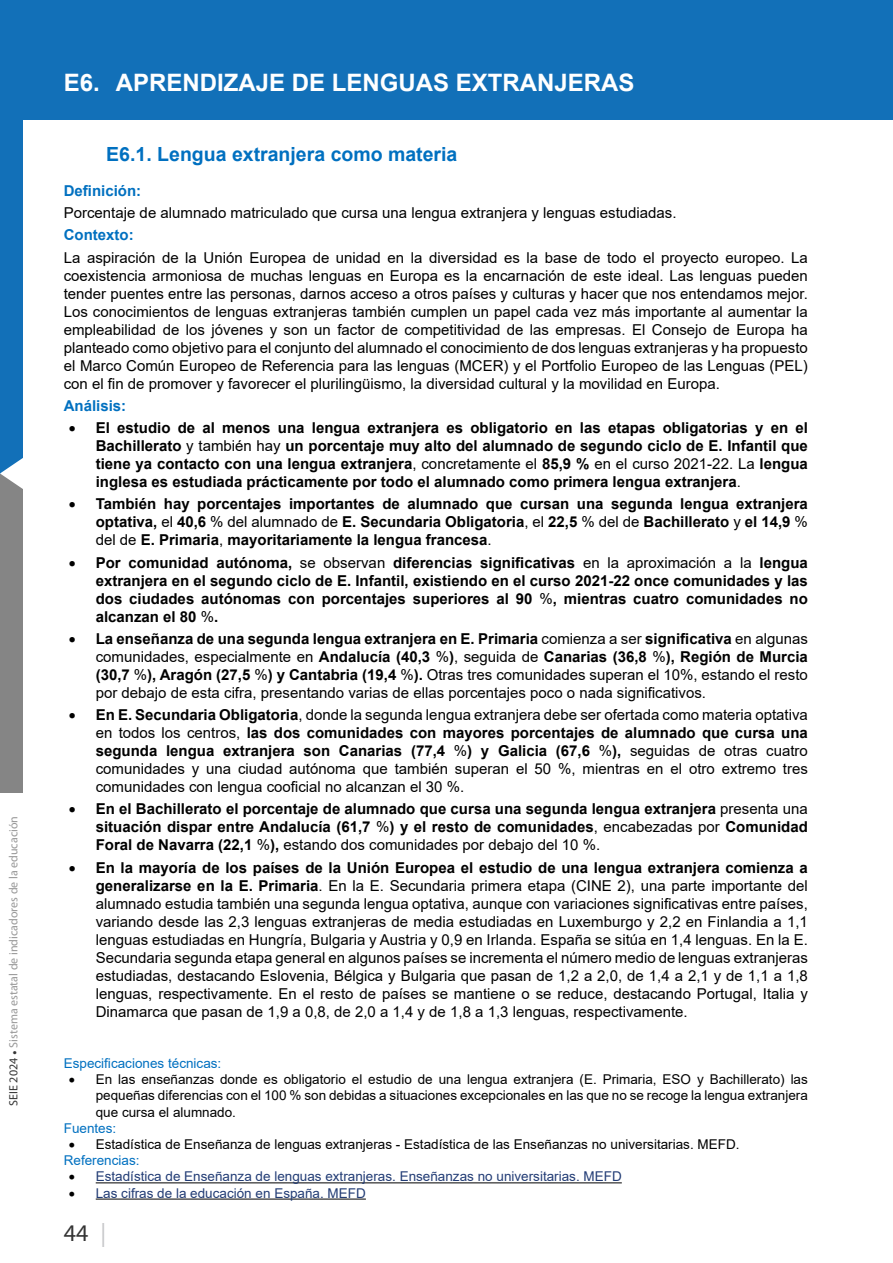
<style>
.page{position:relative;width:893px;height:1263px;background:#fff}
.page>*{position:absolute;margin:0;border:0;box-sizing:border-box;transform-origin:0 0}
.t1{font:700 24px "Arial";color:#fff}
.t2{font:24px "Myriad Pro";color:#343434}
.t3{font:700 19.5px "Arial";color:#0070c0}
.t4{font:15px/18px "Arial";color:#000;text-align:justify}
.t5{font:700 15px/18px "Arial";color:#000;text-align:justify}
.t6{font:700 15px "Arial";color:#0070c0}
.t7{font:13.5px/16.2px "Arial";color:#000;text-align:justify}
.t8{font:13.5px "Arial";color:#223c75}
.t9{font:13.5px "Arial";color:#0070c0}
.t10{font:12px "Myriad Pro";color:#989898}
.s1{color:#343434}
.s2{font-family:"Minion Pro";color:#343434}
.s3{font-weight:400}
.s4{font-weight:700}
.s5{color:#0070c0}
.s6{color:#000}
.s7{color:#c7c8ca}
</style>
<div class="page">
<div style="left:0;top:473px;width:23px;height:319px;background:#858585"></div>
<div style="left:0;top:73px;width:23px;height:400px;background:#1270b8"></div>
<svg style="left:0;top:458px;width:23px;height:31px"></svg>
<div style="left:0;top:0;width:893px;height:120px;background:#1270b8"></div>
<hr style="left:96px;top:1182px;width:526px;height:1px;background:#000">
<hr style="left:96px;top:1198px;width:270px;height:1px;background:#000">
<p class="t10" style="left:6px;top:1106px;width:291px;rotate:-90deg"><span class="s1">SEIE 2024</span> <span class="s2">•</span> Sistema estatal de indicadores de la educación</p>
<h1 class="t1" style="left:64px;top:65px;width:572px">E6. APRENDIZAJE DE LENGUAS EXTRANJERAS</h1>
<h2 class="t3" style="left:106px;top:140px;width:353px">E6.1. Lengua extranjera como materia</h2>
<p class="t6" style="left:64px;top:180px;width:79px">Definición:</p>
<p class="t4" style="left:64px;top:204px;width:614px">Porcentaje de alumnado matriculado que cursa una lengua extranjera y lenguas estudiadas.</p>
<p class="t6" style="left:64px;top:225px;width:71px">Contexto:</p>
<p class="t4" style="left:64px;top:248px;width:746px">La aspiración de la Unión Europea de unidad en la diversidad es la base de todo el proyecto europeo. La coexistencia armoniosa de muchas lenguas en Europa es la encarnación de este ideal. Las lenguas pueden tender puentes entre las personas, darnos acceso a otros países y culturas y hacer que nos entendamos mejor.<br>Los conocimientos de lenguas extranjeras también cumplen un papel cada vez más importante al aumentar la empleabilidad de los jóvenes y son un factor de competitividad de las empresas. El Consejo de Europa ha planteado como objetivo para el conjunto del alumnado el conocimiento de dos lenguas extranjeras y ha propuesto el Marco Común Europeo de Referencia para las lenguas (MCER) y el Portfolio Europeo de las Lenguas (PEL) con el fin de promover y favorecer el plurilingüismo, la diversidad cultural y la movilidad en Europa.</p>
<p class="t6" style="left:64px;top:395px;width:64px">Análisis:</p>
<p class="t5" style="left:96px;top:419px;width:714px;text-indent:-27px">• El estudio de al menos una lengua extranjera es obligatorio en las etapas obligatorias y en el Bachillerato <span class="s3">y también hay</span> un porcentaje muy alto del alumnado de segundo ciclo de E. Infantil que tiene ya contacto con una lengua extranjera<span class="s3">, concretamente el</span> 85,9 % <span class="s3">en el curso 2021-22. La</span> lengua inglesa es estudiada prácticamente por todo el alumnado como primera lengua extranjera<span class="s3">.</span></p>
<p class="t5" style="left:96px;top:495px;width:714px;text-indent:-27px">• También hay porcentajes importantes de alumnado que cursan una segunda lengua extranjera optativa, <span class="s3">el</span> 40,6 <span class="s3">% del alumnado de</span> E. Secundaria Obligatoria<span class="s3">, el</span> 22,5 <span class="s3">% del de</span> Bachillerato <span class="s3">y</span> el 14,9 <span class="s3">% del de</span> E. Primaria<span class="s3">,</span> mayoritariamente la lengua francesa<span class="s3">.</span></p>
<p class="t5" style="left:96px;top:554px;width:714px;text-indent:-27px">• Por comunidad autónoma, <span class="s3">se observan</span> diferencias significativas <span class="s3">en la aproximación a la</span> lengua extranjera en el segundo ciclo de E. Infantil, existiendo en el curso 2021-22 once comunidades y las dos ciudades autónomas con porcentajes superiores al 90 <span class="s3">%</span>, mientras cuatro comunidades no alcanzan el 80 <span class="s3">%</span>.</p>
<p class="t4" style="left:96px;top:630px;width:714px;text-indent:-27px">• <span class="s4">La enseñanza de una segunda lengua extranjera en E. Primaria</span> comienza a ser <span class="s4">significativa</span> en algunas comunidades, especialmente en <span class="s4">Andalucía (40,3</span> %<span class="s4">)</span>, seguida de <span class="s4">Canarias (36,8</span> %<span class="s4">), Región de Murcia (30,7</span> %<span class="s4">), Aragón (27,5</span> %<span class="s4">) y Cantabria (19,4</span> %<span class="s4">).</span> Otras tres comunidades superan el 10%, estando el resto por debajo de esta cifra, presentando varias de ellas porcentajes poco o nada significativos.</p>
<p class="t4" style="left:96px;top:706px;width:714px;text-indent:-27px">• <span class="s4">En E. Secundaria Obligatoria</span>, donde la segunda lengua extranjera debe ser ofertada como materia optativa en todos los centros, <span class="s4">las dos comunidades con mayores porcentajes de alumnado que cursa una segunda lengua extranjera son Canarias (77,4</span> %<span class="s4">) y Galicia (67,6</span> %<span class="s4">),</span> seguidas de otras cuatro comunidades y una ciudad autónoma que también superan el 50 %, mientras en el otro extremo tres comunidades con lengua cooficial no alcanzan el 30 %.</p>
<p class="t5" style="left:96px;top:800px;width:714px;text-indent:-27px">• En el Bachillerato el porcentaje de alumnado que cursa una segunda lengua extranjera <span class="s3">presenta una </span>situación dispar entre Andalucía (61,7 <span class="s3">%</span>) y el resto de comunidades<span class="s3">, encabezadas por</span> Comunidad Foral de Navarra (22,1 <span class="s3">%</span>), <span class="s3">estando dos comunidades por debajo del 10 %.</span></p>
<p class="t4" style="left:96px;top:858px;width:714px;text-indent:-27px">• <span class="s4">En la mayoría de los países de la Unión Europea el estudio de una lengua extranjera comienza a generalizarse en la E. Primaria</span>. En la E. Secundaria primera etapa (CINE 2), una parte importante del alumnado estudia también una segunda lengua optativa, aunque con variaciones significativas entre países, variando desde las 2,3 lenguas extranjeras de media estudiadas en Luxemburgo y 2,2 en Finlandia a 1,1 lenguas estudiadas en Hungría, Bulgaria y Austria y 0,9 en Irlanda. España se sitúa en 1,4 lenguas. En la E.<br>Secundaria segunda etapa general en algunos países se incrementa el número medio de lenguas extranjeras estudiadas, destacando Eslovenia, Bélgica y Bulgaria que pasan de 1,2 a 2,0, de 1,4 a 2,1 y de 1,1 a 1,8 lenguas, respectivamente. En el resto de países se mantiene o se reduce, destacando Portugal, Italia y Dinamarca que pasan de 1,9 a 0,8, de 2,0 a 1,4 y de 1,8 a 1,3 lenguas, respectivamente.</p>
<p class="t9" style="left:64px;top:1054px;width:159px">Especificaciones técnicas:</p>
<p class="t7" style="left:96px;top:1071px;width:714px;text-indent:-27px">• En las enseñanzas donde es obligatorio el estudio de una lengua extranjera (E. Primaria, ESO y Bachillerato) las pequeñas diferencias con el 100 % son debidas a situaciones excepcionales en las que no se recoge la lengua extranjera que cursa el alumnado.</p>
<p class="t9" style="left:64px;top:1119px;width:54px">Fuentes:</p>
<p class="t7" style="left:64px;top:1136px;width:677px;text-indent:5px">• Estadística de Enseñanza de lenguas extranjeras - Estadística de las Enseñanzas no universitarias. MEFD.<br><span class="s5">Referencias:</span></p>
<p class="t8" style="left:69px;top:1167px;width:554px"><span class="s6">•</span> Estadística de Enseñanza de lenguas extranjeras. Enseñanzas no universitarias. MEFD</p>
<p class="t8" style="left:69px;top:1183px;width:299px"><span class="s6">•</span> Las cifras de la educación en España. MEFD</p>
<h1 class="t2" style="left:64px;top:1218px;width:44px">44 <span class="s7">|</span></h1>
</div>
